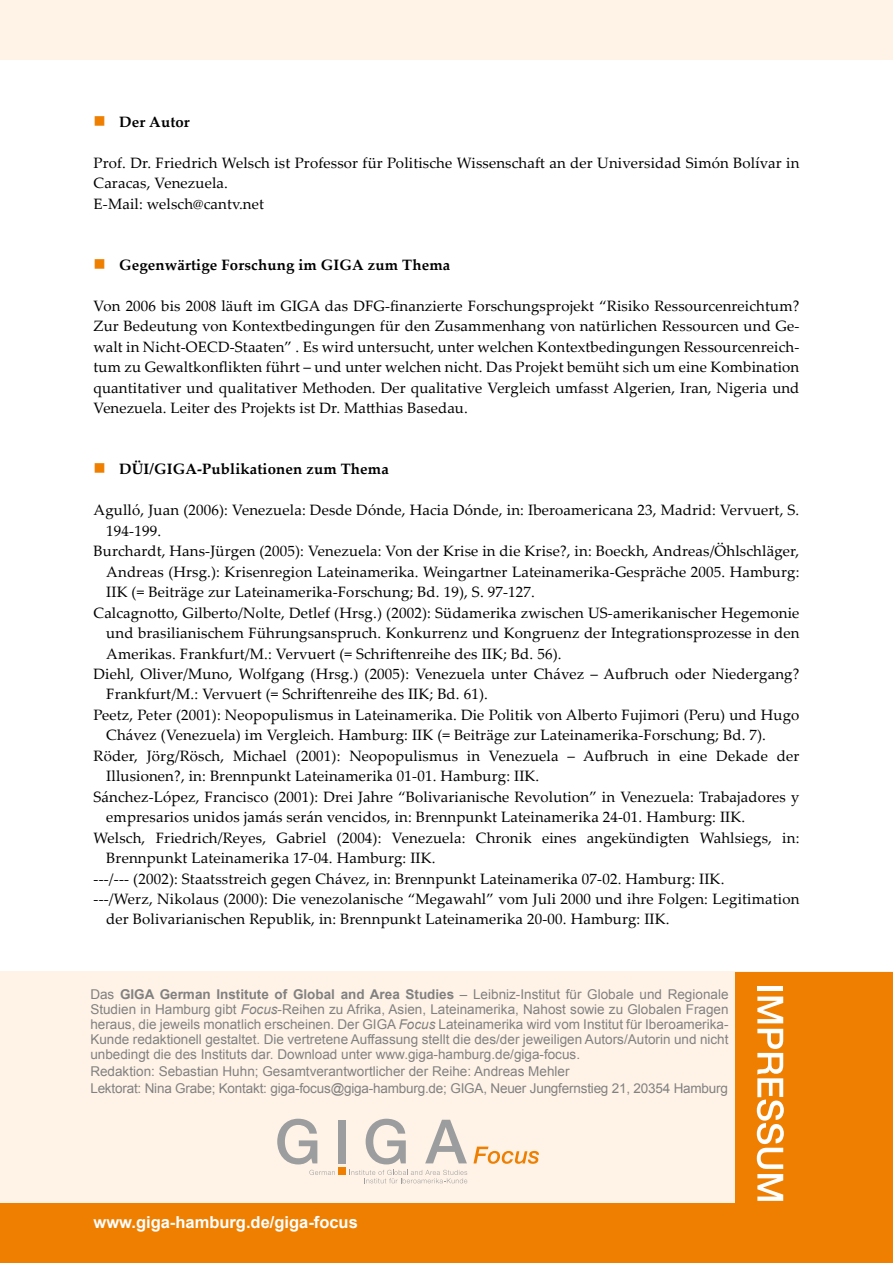
<style>
.page{position:relative;width:893px;height:1263px;background:#fff}
.page>*{position:absolute;margin:0;border:0;box-sizing:border-box;transform-origin:0 0}
.t1{font:700 16.5px "Arial";color:#fff}
.t2{font:16.5px "Wingdings";color:#ee7f00}
.t3{font:15px/20.4px "Palatino Linotype";letter-spacing:.01em;color:#000}
.t4{font:700 15px "Palatino Linotype";letter-spacing:.01em;color:#000}
.t5{font:13.5px/15px "Arial";color:#818181;text-align:justify}
.s1{font-weight:700}
.s2{font-style:italic}
</style>
<div class="page">
<div style="left:0;top:971px;width:893px;height:291px;background:#fff3e7"></div>
<div style="left:736px;top:972px;width:157px;height:291px;background:#ee7f00"></div>
<div style="left:757px;top:986px;width:26px;height:5px;background:#fff"></div>
<svg style="left:757px;top:996px;width:26px;height:27px"></svg>
<svg style="left:757px;top:1029px;width:27px;height:172px"></svg>
<div style="left:0;top:1203px;width:742px;height:59px;background:#ee7f00"></div>
<div style="left:0;top:0;width:893px;height:60px;background:#fff3e7"></div>
<div style="left:339px;top:1120px;width:7px;height:43px;background:#9c9d9f"></div>
<svg style="left:277px;top:1119px;width:40px;height:45px"></svg>
<svg style="left:366px;top:1119px;width:40px;height:45px"></svg>
<svg style="left:425px;top:1120px;width:42px;height:43px"></svg>
<svg style="left:309px;top:1170px;width:26px;height:5px"></svg>
<div style="left:339px;top:1167px;width:7px;height:8px;background:#ee7f00"></div>
<svg style="left:351px;top:1170px;width:116px;height:13px"></svg>
<svg style="left:473px;top:1146px;width:66px;height:18px"></svg>
<p class="t2" style="left:94px;top:112px;width:14px">■</p>
<p class="t4" style="left:119px;top:111px;width:72px">Der Autor</p>
<p class="t3" style="left:94px;top:152px;width:707px">Prof. Dr. Friedrich Welsch ist Professor für Politische Wissenschaft an der Universidad Simón Bolívar in<br>Caracas, Venezuela.<br>E-Mail: welsch@cantv.net</p>
<p class="t4" style="left:119px;top:254px;width:333px">Gegenwärtige Forschung im GIGA zum Thema</p>
<p class="t3" style="left:94px;top:295px;width:707px;text-align:justify">Von 2006 bis 2008 läuft im GIGA das DFG-finanzierte Forschungsprojekt “Risiko Ressourcenreichtum?<br>Zur Bedeutung von Kontextbedingungen für den Zusammenhang von natürlichen Ressourcen und Ge&shy;walt in Nicht-OECD-Staaten” . Es wird untersucht, unter welchen Kontextbedingungen Ressourcenreich&shy;tum zu Gewaltkonflikten führt – und unter welchen nicht. Das Projekt bemüht sich um eine Kombination quantitativer und qualitativer Methoden. Der qualitative Vergleich umfasst Algerien, Iran, Nigeria und Vene-zuela. Leiter des Projekts ist Dr. Matthias Basedau.</p>
<p class="t2" style="left:94px;top:255px;width:14px">■</p>
<p class="t4" style="left:119px;top:459px;width:271px">DÜI/GIGA-Publikationen zum Thema</p>
<p class="t3" style="left:94px;top:499px;width:707px">Agulló, Juan (2006): Venezuela: Desde Dónde, Hacia Dónde, in: Iberoamericana 23, Madrid: Vervuert, S.</p>
<p class="t3" style="left:106px;top:520px;width:56px">194-199.</p>
<p class="t3" style="left:94px;top:540px;width:707px">Burchardt, Hans-Jürgen (2005): Venezuela: Von der Krise in die Krise?, in: Boeckh, Andreas/Öhlschläger,</p>
<p class="t3" style="left:106px;top:561px;width:695px">Andreas (Hrsg.): Krisenregion Lateinamerika. Weingartner Lateinamerika-Gespräche 2005. Hamburg:</p>
<p class="t3" style="left:106px;top:581px;width:430px">IIK (= Beiträge zur Lateinamerika-Forschung; Bd. 19), S. 97-127.</p>
<p class="t3" style="left:94px;top:602px;width:707px">Calcagnotto, Gilberto/Nolte, Detlef (Hrsg.) (2002): Südamerika zwischen US-amerikanischer Hegemonie</p>
<p class="t3" style="left:106px;top:622px;width:695px">und brasilianischem Führungsanspruch. Konkurrenz und Kongruenz der Integrationsprozesse in den</p>
<p class="t3" style="left:106px;top:643px;width:457px">Amerikas. Frankfurt/M.: Vervuert (= Schriftenreihe des IIK; Bd. 56).</p>
<p class="t3" style="left:94px;top:663px;width:707px">Diehl, Oliver/Muno, Wolfgang (Hrsg.) (2005): Venezuela unter Chávez – Aufbruch oder Niedergang?</p>
<p class="t3" style="left:106px;top:684px;width:383px">Frankfurt/M.: Vervuert (= Schriftenreihe des IIK; Bd. 61).</p>
<p class="t3" style="left:94px;top:704px;width:707px">Peetz, Peter (2001): Neopopulismus in Lateinamerika. Die Politik von Alberto Fujimori (Peru) und Hugo</p>
<p class="t3" style="left:106px;top:724px;width:661px">Chávez (Venezuela) im Vergleich. Hamburg: IIK (= Beiträge zur Lateinamerika-Forschung; Bd. 7).</p>
<p class="t3" style="left:94px;top:745px;width:707px">Röder, Jörg/Rösch, Michael (2001): Neopopulismus in Venezuela – Aufbruch in eine Dekade der</p>
<p class="t3" style="left:106px;top:765px;width:435px">Illusionen?, in: Brennpunkt Lateinamerika 01-01. Hamburg: IIK.</p>
<p class="t3" style="left:94px;top:786px;width:707px">Sánchez-López, Francisco (2001): Drei Jahre “Bolivarianische Revolution” in Venezuela: Trabajadores y</p>
<p class="t3" style="left:106px;top:806px;width:640px">empresarios unidos jamás serán vencidos, in: Brennpunkt Lateinamerika 24-01. Hamburg: IIK.</p>
<p class="t3" style="left:94px;top:827px;width:707px">Welsch, Friedrich/Reyes, Gabriel (2004): Venezuela: Chronik eines angekündigten Wahlsiegs, in:</p>
<p class="t3" style="left:106px;top:847px;width:331px">Brennpunkt Lateinamerika 17-04. Hamburg: IIK.</p>
<p class="t3" style="left:94px;top:868px;width:632px">---/--- (2002): Staatsstreich gegen Chávez, in: Brennpunkt Lateinamerika 07-02. Hamburg: IIK.</p>
<p class="t3" style="left:94px;top:888px;width:707px">---/Werz, Nikolaus (2000): Die venezolanische “Megawahl” vom Juli 2000 und ihre Folgen: Legitimation</p>
<p class="t3" style="left:106px;top:908px;width:565px">der Bolivarianischen Republik, in: Brennpunkt Lateinamerika 20-00. Hamburg: IIK.</p>
<p class="t2" style="left:94px;top:460px;width:14px">■</p>
<p class="t5" style="left:90px;top:986px;width:640px">Das <span class="s1">GIGA German Institute of Global and Area Studies</span> – Leibniz-Institut für Globale und Regionale Studien in Hamburg gibt <span class="s2">Focus</span>-Reihen zu Afrika, Asien, Lateinamerika, Nahost sowie zu Globalen Fragen heraus, die jeweils monatlich erscheinen. Der GIGA <span class="s2">Focus</span> Lateinamerika wird vom Institut für Iberoamerika-Kunde redaktionell gestaltet. Die vertretene Auffassung stellt die des/der jeweiligen Autors/Autorin und nicht unbedingt die des Instituts dar. Download unter www.giga-hamburg.de/giga-focus.</p>
<p class="t5" style="left:90px;top:1062px;width:639px;line-height:17.1px">Redaktion: Sebastian Huhn; Gesamtverantwortlicher der Reihe: Andreas Mehler<br>Lektorat: Nina Grabe; Kontakt: giga-focus@giga-hamburg.de; GIGA, Neuer Jungfernstieg 21, 20354 Hamburg</p>
<p class="t1" style="left:94px;top:1211px;width:266px">www.giga-hamburg.de/giga-focus</p>
</div>
